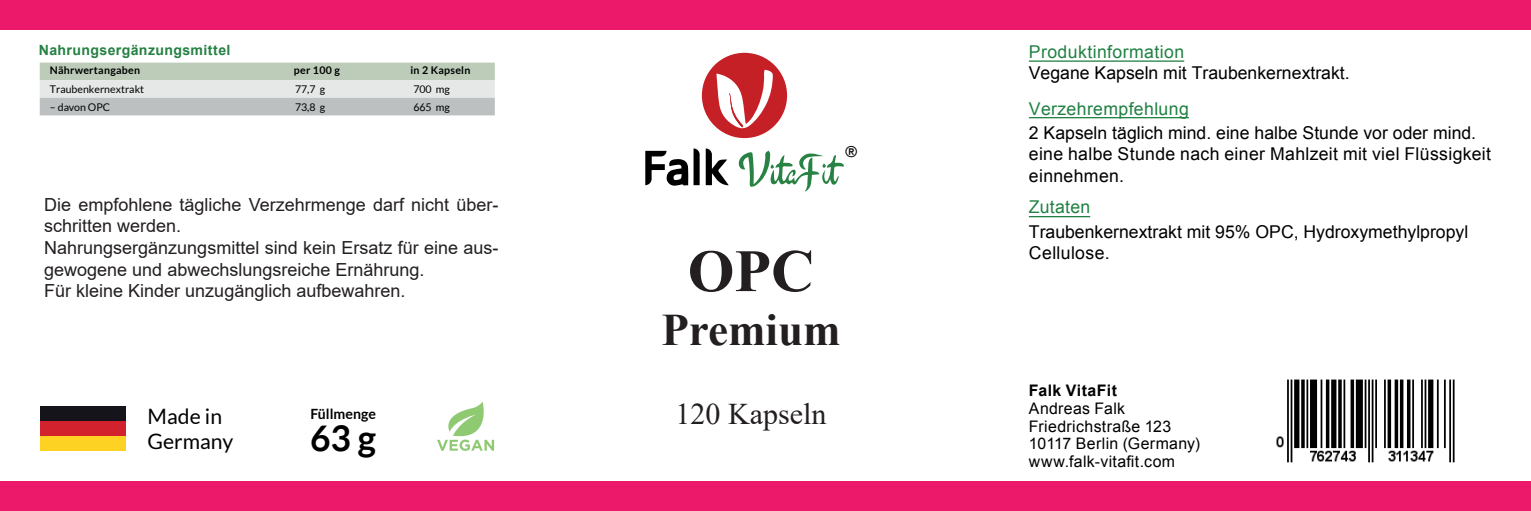
<style>
.page{position:relative;width:1531px;height:511px;background:#fff}
.page>*{position:absolute;margin:0;border:0;box-sizing:border-box;transform-origin:0 0}
.t1{font:700 60px "Times New Roman";color:#231f20}
.t2{font:700 45px "Times New Roman";color:#231f20}
.t3{font:700 35.4px "Times";letter-spacing:.035em;color:#000001}
.t4{font:700 35.4px "Lato";color:#000001}
.t5{font:30px "Times New Roman";color:#231f20}
.t6{font:21.3px/25.5px "Lato";color:#000001}
.t7{font:18px/21.6px "Arial";color:#231f20}
.t8{font:17.7px/21.3px "Arial";letter-spacing:.02em;color:#000001}
.t9{font:17.7px/21.3px "Arial";color:#000001}
.t10{font:17.7px "Arial";letter-spacing:.02em;color:#208143}
.t11{font:15.9px/17.7px "Arial";letter-spacing:.02em;color:#000001}
.t12{font:700 15.9px "Arial";letter-spacing:.03em;color:#000001}
.t13{font:500 15.3px "Avenir";color:#000001}
.t14{font:700 14.1px "Arial";letter-spacing:.025em;color:#258143}
.t15{font:700 14.1px "Lato";color:#000001}
.t16{font:10.5px "Lato";color:#000001}
.t17{font:700 10.5px "Lato";letter-spacing:.025em;color:#000001}
</style>
<div class="page">
<svg style="left:437px;top:402px;width:57px;height:48px"></svg>
<div style="left:40px;top:435px;width:85px;height:15px;background:#fed222"></div>
<div style="left:40px;top:421px;width:85px;height:14px;background:#d2222d"></div>
<div style="left:40px;top:406px;width:85px;height:15px;background:#15141a"></div>
<svg style="left:40px;top:63px;width:455px;height:52px;background:#cad1cb"></svg>
<hr style="left:1029px;top:60px;width:155px;height:2px;background:#208143">
<hr style="left:1029px;top:117px;width:160px;height:1px;background:#208143">
<hr style="left:1029px;top:216px;width:61px;height:1px;background:#208143">
<div style="left:0;top:480px;width:1531px;height:30px;background:#ec1869"></div>
<div style="left:0;top:0;width:1531px;height:30px;background:#ec1869"></div>
<svg style="left:645px;top:148px;width:55px;height:38px"></svg>
<div style="left:702px;top:53px;width:85px;height:85px;background:#c52026;border-radius:50%"></div>
<svg style="left:716px;top:70px;width:57px;height:59px"></svg>
<svg style="left:706px;top:148px;width:138px;height:44px"></svg>
<img style="left:1276px;top:379px;width:179px;height:84px">
<p class="t14" style="left:39px;top:41px;width:193px">Nahrungsergänzungsmittel</p>
<p class="t10" style="left:1029px;top:40px;width:157px">Produktinformation</p>
<p class="t9" style="left:1029px;top:62px;width:322px">Vegane Kapseln mit Traubenkernextrakt.</p>
<p class="t10" style="left:1029px;top:97px;width:161px">Verzehrempfehlung</p>
<p class="t8" style="left:1029px;top:122px;width:464px">2 Kapseln täglich mind. eine halbe Stunde vor oder mind. eine halbe Stunde nach einer Mahlzeit mit viel Flüssigkeit einnehmen.</p>
<p class="t10" style="left:1029px;top:195px;width:63px">Zutaten</p>
<p class="t9" style="left:1029px;top:221px;width:441px">Traubenkernextrakt mit 95% OPC, Hydroxymethylpropyl<br>Cellulose.</p>
<p class="t17" style="left:50px;top:64px;width:92px">Nährwertangaben</p>
<p class="t17" style="left:294px;top:64px;width:48px">per 100 g</p>
<p class="t17" style="left:410px;top:64px;width:62px">in 2 Kapseln</p>
<p class="t16" style="left:50px;top:83px;width:96px">Traubenkernextrakt</p>
<p class="t16" style="left:295px;top:83px;width:32px">77,7 g</p>
<p class="t16" style="left:413px;top:83px;width:38px">700 mg</p>
<p class="t16" style="left:50px;top:101px;width:62px">– davon OPC</p>
<p class="t16" style="left:295px;top:101px;width:32px">73,8 g</p>
<p class="t16" style="left:413px;top:101px;width:38px">665 mg</p>
<p class="t13" style="left:845px;top:138px;width:14px">®</p>
<p class="t7" style="left:44px;top:193px;width:456px">Die empfohlene tägliche Verzehrmenge darf nicht über&shy;schritten werden.<br>Nahrungsergänzungsmittel sind kein Ersatz für eine aus&shy;gewogene und abwechslungsreiche Ernährung.<br>Für kleine Kinder unzugänglich aufbewahren.</p>
<h1 class="t1" style="left:688px;top:227px;width:128px">OPC</h1>
<h2 class="t2" style="left:661px;top:297px;width:181px">Premium</h2>
<h3 class="t3" style="left:644px;top:316px;width:238px">OPC Premium</h3>
<p class="t6" style="left:148px;top:403px;width:87px">Made in<br>Germany</p>
<p class="t15" style="left:310px;top:405px;width:67px">Füllmenge</p>
<h3 class="t4" style="left:310px;top:417px;width:68px">63 g</h3>
<h3 class="t5" style="left:675px;top:392px;width:152px">120 Kapseln</h3>
<p class="t12" style="left:1029px;top:380px;width:90px">Falk VitaFit</p>
<p class="t11" style="left:1029px;top:399px;width:173px">Andreas Falk<br>Friedrichstraße 123<br>10117 Berlin (Germany) www.falk-vitafit.com</p>
</div>
